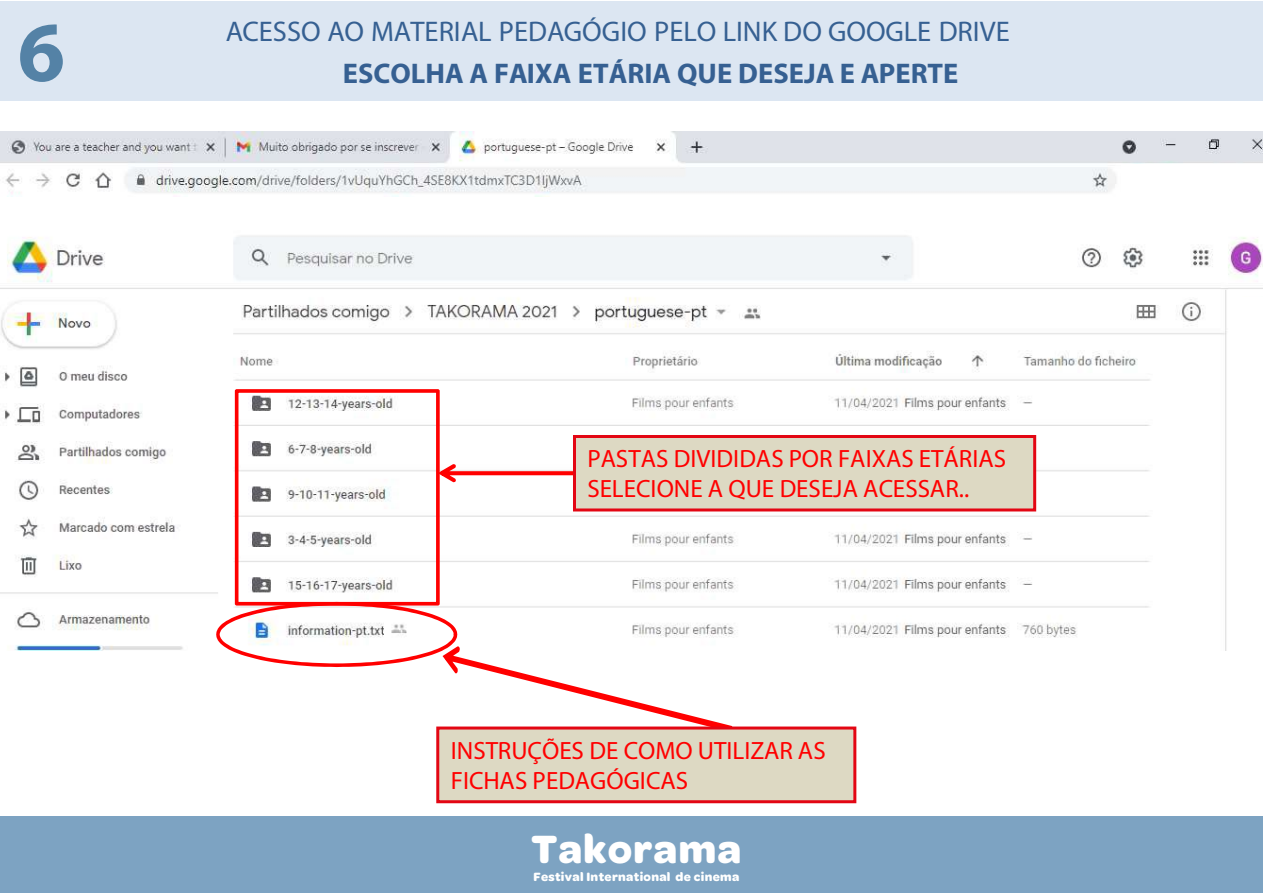
<style>
.page{position:relative;width:1263px;height:893px;background:#fff}
.page>*{position:absolute;margin:0;border:0;box-sizing:border-box;transform-origin:0 0}
.t1{font:700 85.65px "Myriad Pro";color:#5482a6}
.t2{font:700 42.15px "Omnes";letter-spacing:.025em;color:#fff}
.t3{font:28.5px "Myriad Pro";color:#366092}
.t4{font:700 28.5px "Myriad Pro";color:#366092}
.t5{font:25.05px/30px "Myriad Pro";color:#f00}
.t6{font:700 12.9px "Omnes";letter-spacing:.025em;color:#fff}
</style>
<div class="page">
<img style="left:0;top:132px;width:1263px;height:518px">
<svg style="left:216px;top:389px;width:516px;height:338px"></svg>
<div style="left:573px;top:435px;width:463px;height:76px;background:#ddd9c3;border:3px solid #e30613"></div>
<div style="left:436px;top:727px;width:420px;height:76px;background:#ddd9c3;border:3px solid #e30613"></div>
<div style="left:1238px;top:297px;width:25px;height:362px;background:#fff"></div>
<div style="left:0;top:0;width:1263px;height:100px;background:#dce6f2"></div>
<div style="left:0;top:817px;width:1263px;height:76px;background:#7da3c2"></div>
<div style="left:0;top:197px;width:1122px;height:33px;background:#fff"></div>
<div style="left:1122px;top:164px;width:141px;height:66px;background:#fff"></div>
<h1 class="t1" style="left:18px;top:-4px;width:49px">6</h1>
<p class="t3" style="left:226px;top:14px;width:785px">ACESSO AO MATERIAL PEDAGÓGIO PELO LINK DO GOOGLE DRIVE</p>
<p class="t4" style="left:343px;top:55px;width:617px">ESCOLHA A FAIXA ETÁRIA QUE DESEJA E APERTE</p>
<p class="t5" style="left:587px;top:443px;width:420px">PASTAS DIVIDIDAS POR FAIXAS ETÁRIAS<br>SELECIONE A QUE DESEJA ACESSAR..</p>
<p class="t5" style="left:451px;top:735px;width:376px">INSTRUÇÕES DE COMO UTILIZAR AS<br>FICHAS PEDAGÓGICAS</p>
<h2 class="t2" style="left:531px;top:819px;width:211px">Takorama</h2>
<p class="t6" style="left:533px;top:868px;width:207px">Festival International de cinema</p>
</div>
